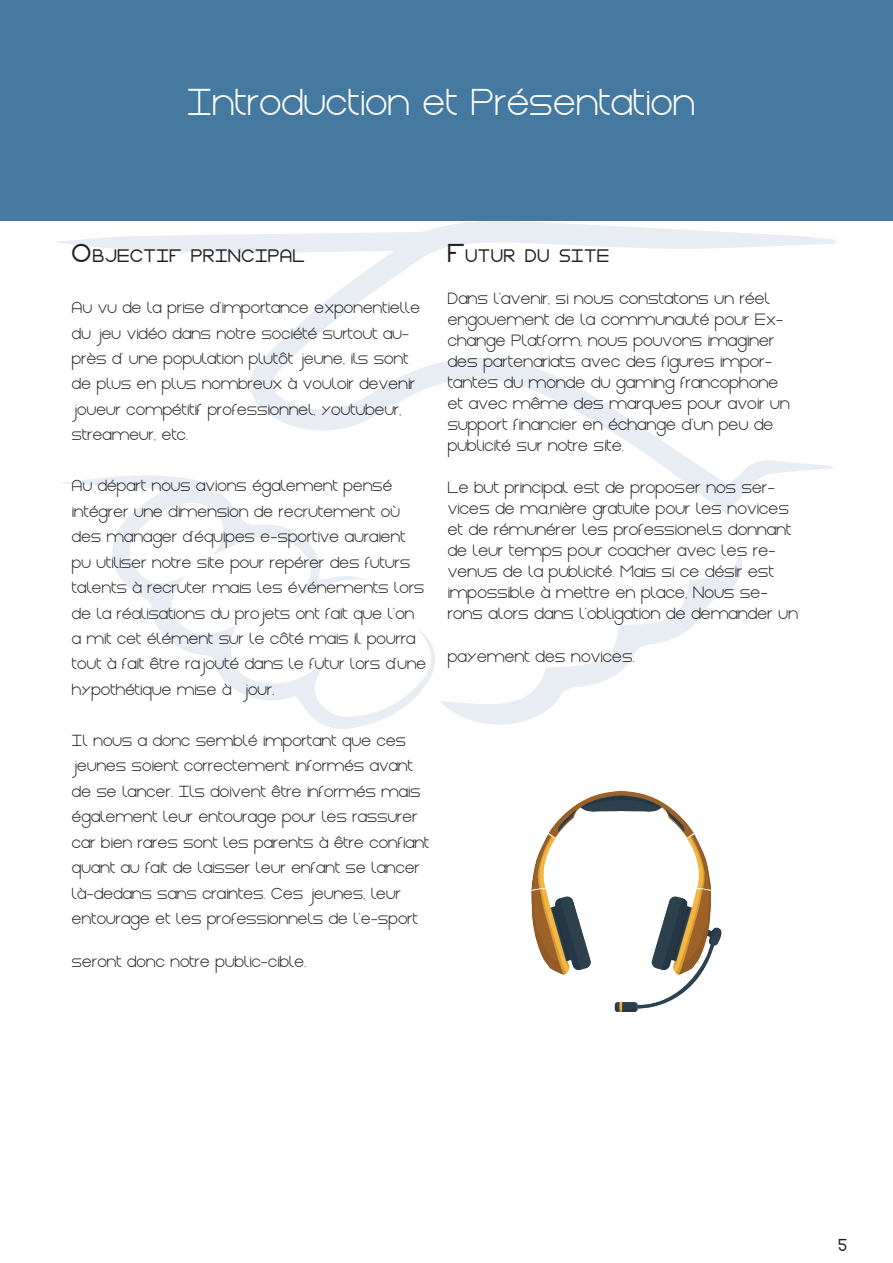
<style>
.page{position:relative;width:893px;height:1263px;background:#fff}
.page>*{position:absolute;margin:0;border:0;box-sizing:border-box;transform-origin:0 0}
.t1{font:49.5px "Gasalt";color:#fff}
.t2{font:900 25.2px "Gasalt";color:#231f20}
.t3{font:900 24px "Gasalt";color:#231f20}
.t4{font:21.6px/21px "Gasalt";color:#231f20}
.t5{font:21.15px/25.5px "Gasalt";color:#231f20}
.s1{font-size:36px}
</style>
<div class="page">
<svg style="left:55px;top:221px;width:781px;height:292px"></svg>
<svg style="left:59px;top:475px;width:381px;height:254px"></svg>
<svg style="left:439px;top:553px;width:303px;height:172px"></svg>
<div style="left:0;top:0;width:893px;height:221px;background:#46799f"></div>
<img style="left:531px;top:791px;width:191px;height:221px">
<p class="t1" style="left:188px;top:79px;width:509px">Introduction et Présentation</p>
<p class="t2" style="left:72px;top:244px;width:233px"><span class="s1">O</span>bjectif principal</p>
<p class="t5" style="left:72px;top:296px;width:350px">Au vu de la prise d'importance exponentielle du jeu vidéo dans notre société surtout au&shy;près d' une population plutôt jeune, ils sont de plus en plus nombreux à vouloir devenir joueur compétitif professionnel, youtubeur, streameur, etc.</p>
<p class="t5" style="left:72px;top:474px;width:356px">Au départ nous avions également pensé intégrer une dimension de recrutement où des manager d'équipes e-sportive auraient pu utiliser notre site pour repérer des futurs talents à recruter mais les événements lors de la réalisations du projets ont fait que l'on a mit cet élément sur le côté mais il pourra tout à fait être rajouté dans le futur lors d'une hypothétique mise à jour.</p>
<p class="t5" style="left:72px;top:729px;width:359px">Il nous a donc semblé important que ces jeunes soient correctement informés avant de se lancer. Ils doivent être informés mais également leur entourage pour les rassurer car bien rares sont les parents à être confiant quant au fait de laisser leur enfant se lancer là-dedans sans craintes. Ces jeunes, leur entourage et les professionnels de l'e-sport</p>
<p class="t5" style="left:72px;top:950px;width:236px">seront donc notre public-cible.</p>
<p class="t2" style="left:448px;top:244px;width:164px"><span class="s1">F</span>utur du site</p>
<p class="t4" style="left:448px;top:289px;width:344px">Dans l'avenir, si nous constatons un réel engouement de la communauté pour Ex&shy;change Platform, nous pouvons imaginer des partenariats avec des figures impor&shy;tantes du monde du gaming francophone et avec même des marques pour avoir un support financier en échange d'un peu de publicité sur notre site.</p>
<p class="t4" style="left:448px;top:478px;width:352px">Le but principal est de proposer nos ser&shy;vices de ma,nière gratuite pour les novices et de rémunérer les professionels donnant de leur temps pour coacher avec les re&shy;venus de la publicité. Mais si ce désir est impossible à mettre en place, Nous se&shy;rons alors dans l'obligation de demander un</p>
<p class="t4" style="left:448px;top:647px;width:189px">payement des novices.</p>
<p class="t3" style="left:839px;top:1234px;width:11px">5</p>
</div>
